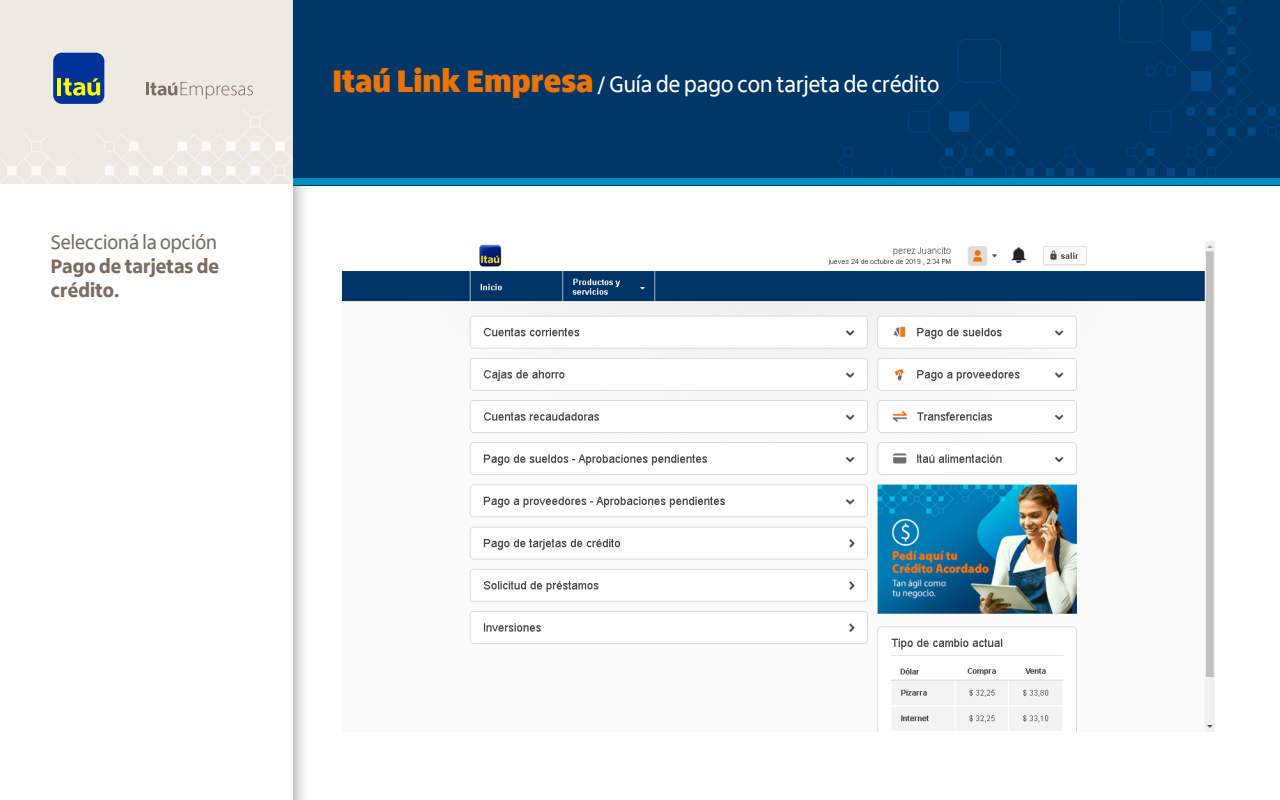
<style>
.page{position:relative;width:1280px;height:800px;background:#fff}
.page>*{position:absolute;margin:0;border:0;box-sizing:border-box;transform-origin:0 0}
.t1{font:23px "Itau Display";color:#fff}
.t2{font:800 20px/24px "Itau Display";color:#7a6d60}
.t3{font:20px "Itau Display";color:#7a6d60}
.s1{font-weight:900;font-size:32px;color:#ec7404}
</style>
<div class="page">
<img style="left:293px;top:185px;width:21px;height:615px">
<div style="left:293px;top:0;width:987px;height:185px;background:#003767"></div>
<svg style="left:838px;top:0;width:442px;height:178px"></svg>
<div style="left:276px;top:178px;width:1004px;height:7px;background:#008dc0"></div>
<img style="left:343px;top:241px;width:872px;height:490px">
<div style="left:0;top:0;width:292px;height:183px;background:#efe9e4"></div>
<svg style="left:0;top:134px;width:74px;height:50px"></svg>
<svg style="left:95px;top:110px;width:198px;height:74px"></svg>
<svg style="left:146px;top:82px;width:107px;height:17px"></svg>
<div style="left:53px;top:53px;width:51px;height:51px;background:#039;border-radius:9px"></div>
<hr style="left:57px;top:78px;width:4px;height:17px;background:#ff0">
<svg style="left:63px;top:78px;width:37px;height:18px"></svg>
<p class="t3" style="left:51px;top:231px;width:167px">Seleccioná la opción</p>
<p class="t2" style="left:51px;top:255px;width:170px">Pago de tarjetas de crédito.</p>
<p class="t1" style="left:332px;top:71px;width:609px"><span class="s1">Itaú Link Empresa</span> / Guía de pago con tarjeta de crédito</p>
</div>
